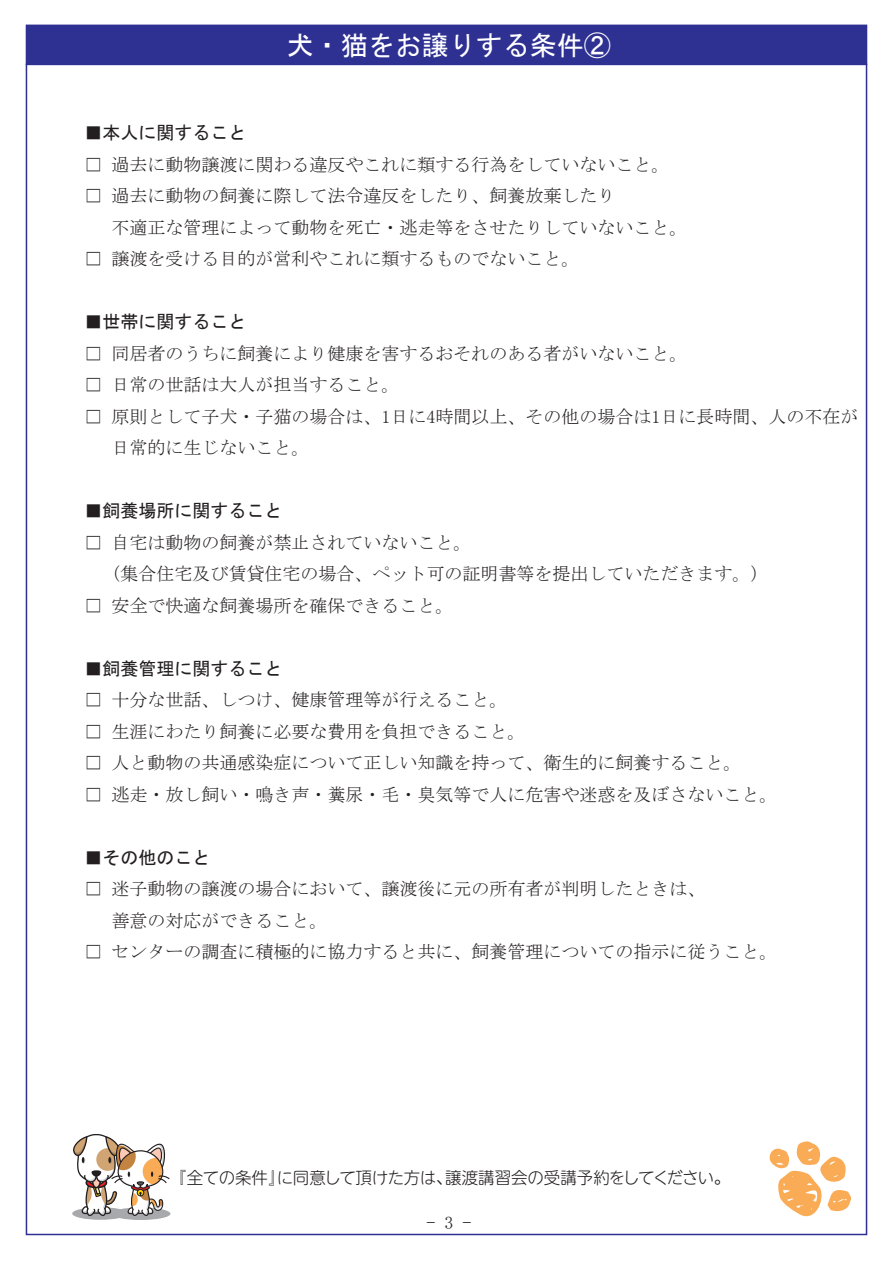
<style>
.page{position:relative;width:893px;height:1263px;background:#fff}
.page>*{position:absolute;margin:0;border:0;box-sizing:border-box;transform-origin:0 0}
.t1{font:27px "MS Gothic";color:#fff}
.t2{font:18px/31.5px "MS Mincho";color:#231f20}
.t3{font:18px "MS Gothic";color:#231f20}
.t4{font:300 16.5px "UD Shin M Go Pr 6 N";letter-spacing:-.03em;color:#231f20}
</style>
<div class="page">
<div style="left:26px;top:64px;width:841px;height:1171px;background:#fff;border:2px solid #2e3092"></div>
<div style="left:26px;top:25px;width:841px;height:40px;background:#2e3092"></div>
<svg style="left:769px;top:1141px;width:83px;height:76px"></svg>
<svg style="left:72px;top:1207px;width:56px;height:13px"></svg>
<div style="left:111px;top:1207px;width:59px;height:13px;background:#a8a9ad;border-radius:50%"></div>
<svg style="left:72px;top:1134px;width:99px;height:84px"></svg>
<h1 class="t1" style="left:287px;top:31px;width:325px">犬・猫をお譲りする条件②</h1>
<p class="t3" style="left:84px;top:124px;width:163px">■本人に関すること</p>
<p class="t2" style="left:84px;top:149px;width:586px">□ 過去に動物譲渡に関わる違反やこれに類する行為をしていないこと。</p>
<p class="t2" style="left:84px;top:180px;width:604px">□ 過去に動物の飼養に際して法令違反をしたり、飼養放棄したり<br>　 不適正な管理によって動物を死亡・逃走等をさせたりしていないこと。</p>
<p class="t2" style="left:84px;top:243px;width:496px">□ 譲渡を受ける目的が営利やこれに類するものでないこと。</p>
<p class="t3" style="left:84px;top:313px;width:163px">■世帯に関すること</p>
<p class="t2" style="left:84px;top:338px;width:604px">□ 同居者のうちに飼養により健康を害するおそれのある者がいないこと。</p>
<p class="t2" style="left:84px;top:369px;width:316px">□ 日常の世話は大人が担当すること。</p>
<p class="t2" style="left:84px;top:401px;width:775px">□ 原則として子犬・子猫の場合は、1日に4時間以上、その他の場合は1日に長時間、人の不在が　 日常的に生じないこと。</p>
<p class="t3" style="left:84px;top:502px;width:199px">■飼養場所に関すること</p>
<p class="t2" style="left:102px;top:527px;width:667px;text-indent:-18px">□ 自宅は動物の飼養が禁止されていないこと。<br>（集合住宅及び賃貸住宅の場合、ペット可の証明書等を提出していただきます。）</p>
<p class="t2" style="left:84px;top:590px;width:370px">□ 安全で快適な飼養場所を確保できること。</p>
<p class="t3" style="left:84px;top:659px;width:199px">■飼養管理に関すること</p>
<p class="t2" style="left:84px;top:684px;width:424px">□ 十分な世話、しつけ、健康管理等が行えること。</p>
<p class="t2" style="left:84px;top:716px;width:442px">□ 生涯にわたり飼養に必要な費用を負担できること。</p>
<p class="t2" style="left:84px;top:747px;width:658px">□ 人と動物の共通感染症について正しい知識を持って、衛生的に飼養すること。</p>
<p class="t2" style="left:84px;top:779px;width:694px">□ 逃走・放し飼い・鳴き声・糞尿・毛・臭気等で人に危害や迷惑を及ぼさないこと。</p>
<p class="t3" style="left:84px;top:848px;width:127px">■その他のこと</p>
<p class="t2" style="left:93px;top:873px;width:613px;text-indent:-9px">□ 迷子動物の譲渡の場合において、譲渡後に元の所有者が判明したときは、　善意の対応ができること。</p>
<p class="t2" style="left:84px;top:936px;width:694px">□ センターの調査に積極的に協力すると共に、飼養管理についての指示に従うこと。</p>
<p class="t4" style="left:170px;top:1164px;width:562px">『全ての条件』に同意して頂けた方は、譲渡講習会の受講予約をしてください。</p>
<p class="t2" style="left:426px;top:1207px;width:46px">- 3 -</p>
</div>
